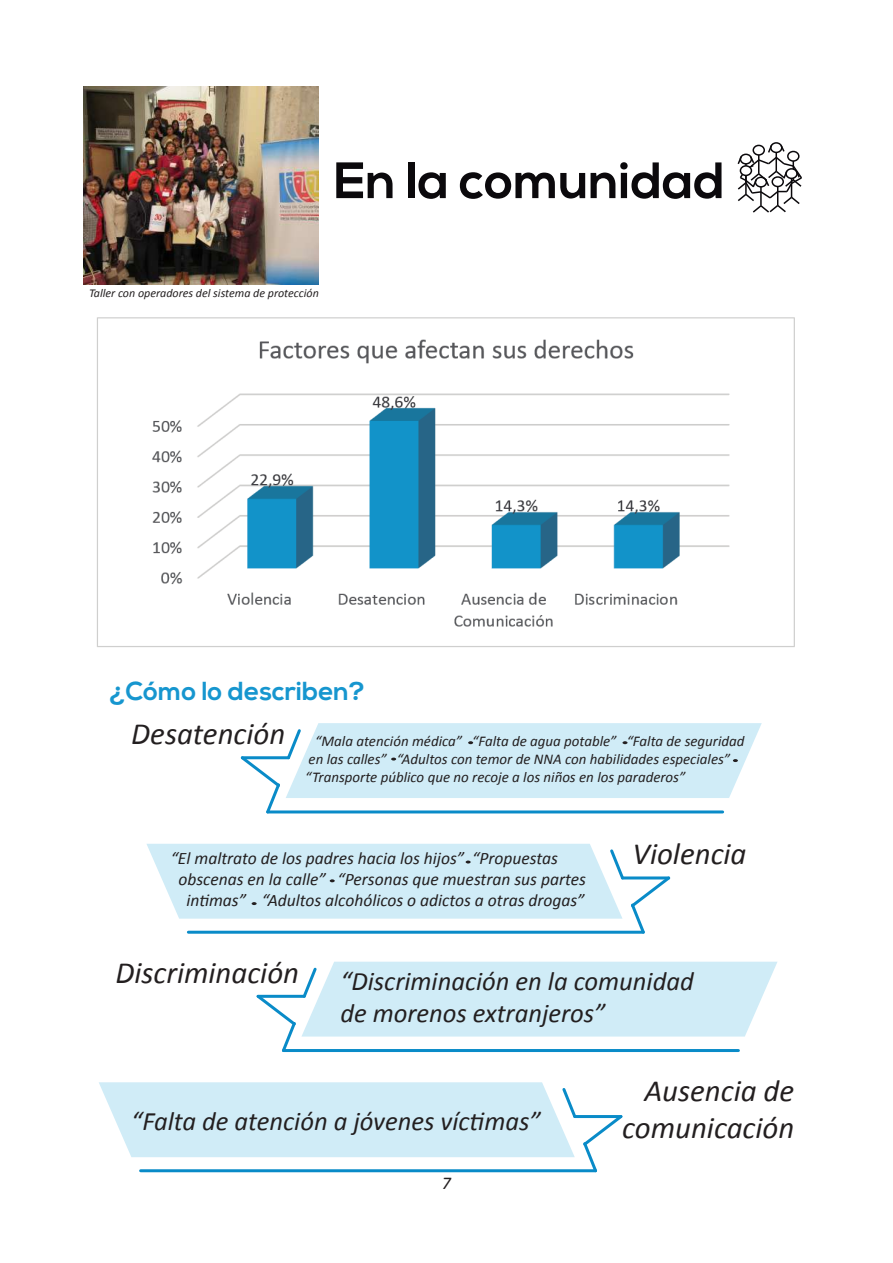
<style>
.page{position:relative;width:893px;height:1263px;background:#fff}
.page>*{position:absolute;margin:0;border:0;box-sizing:border-box;transform-origin:0 0}
.t1{font:700 51px "Nexa";color:#0b090c}
.t2{font:italic 30.9px/37px "Calibri";color:#231f20;text-align:right}
.t3{font:italic 26.55px/32px "Calibri";color:#231f20}
.t4{font:700 26.1px "Nexa";color:#1696cf}
.t5{font:italic 18px "Calibri";color:#231f20}
.t6{font:italic 17.55px "Calibri";color:#231f20}
.t7{font:italic 14.85px/17.9px "Calibri";color:#231f20}
.t8{font:italic 12px "Calibri";color:#231f20}
</style>
<div class="page">
<img style="left:83px;top:87px;width:236px;height:197px">
<div style="left:770px;top:142px;width:12px;height:11px;border:2px solid #0b090c;border-radius:50%"></div>
<svg style="left:737px;top:143px;width:65px;height:70px"></svg>
<img style="left:97px;top:317px;width:698px;height:330px">
<svg style="left:99px;top:1082px;width:524px;height:91px"></svg>
<svg style="left:256px;top:962px;width:521px;height:90px"></svg>
<svg style="left:240px;top:723px;width:522px;height:91px"></svg>
<svg style="left:146px;top:844px;width:525px;height:90px"></svg>
<h1 class="t1" style="left:334px;top:151px;width:392px">En la comunidad</h1>
<p class="t8" style="left:89px;top:285px;width:231px">Taller con operadores del sistema de protección</p>
<h3 class="t4" style="left:110px;top:676px;width:257px">¿Cómo lo describen?</h3>
<h2 class="t2" style="left:131px;top:714px;width:156px">Desatención</h2>
<p class="t7" style="left:305px;top:732px;width:441px;text-indent:10px">“Mala atención médica” “Falta de agua potable” “Falta de seguridad en las calles” “Adultos con temor de NNA con habilidades especiales” “Transporte público que no recoje a los niños en los paraderos”</p>
<p class="t6" style="left:171px;top:846px;width:389px">“El maltrato de los padres hacia los hijos” “Propuestas</p>
<p class="t6" style="left:179px;top:867px;width:409px">obscenas en la calle” “Personas que muestran sus partes</p>
<p class="t6" style="left:186px;top:888px;width:400px">intimas” “Adultos alcohólicos o adictos a otras drogas”</p>
<h2 class="t2" style="left:632px;top:834px;width:116px">Violencia</h2>
<h2 class="t2" style="left:115px;top:953px;width:185px">Discriminación</h2>
<h3 class="t3" style="left:340px;top:964px;width:355px">“Discriminación en la comunidad de morenos extranjeros”</h3>
<h3 class="t3" style="left:131px;top:1104px;width:411px">“Falta de atención a jóvenes víctimas”</h3>
<p class="t5" style="left:442px;top:1170px;width:11px">7</p>
<h2 class="t2" style="left:622px;top:1071px;width:174px">Ausencia de comunicación</h2>
</div>
